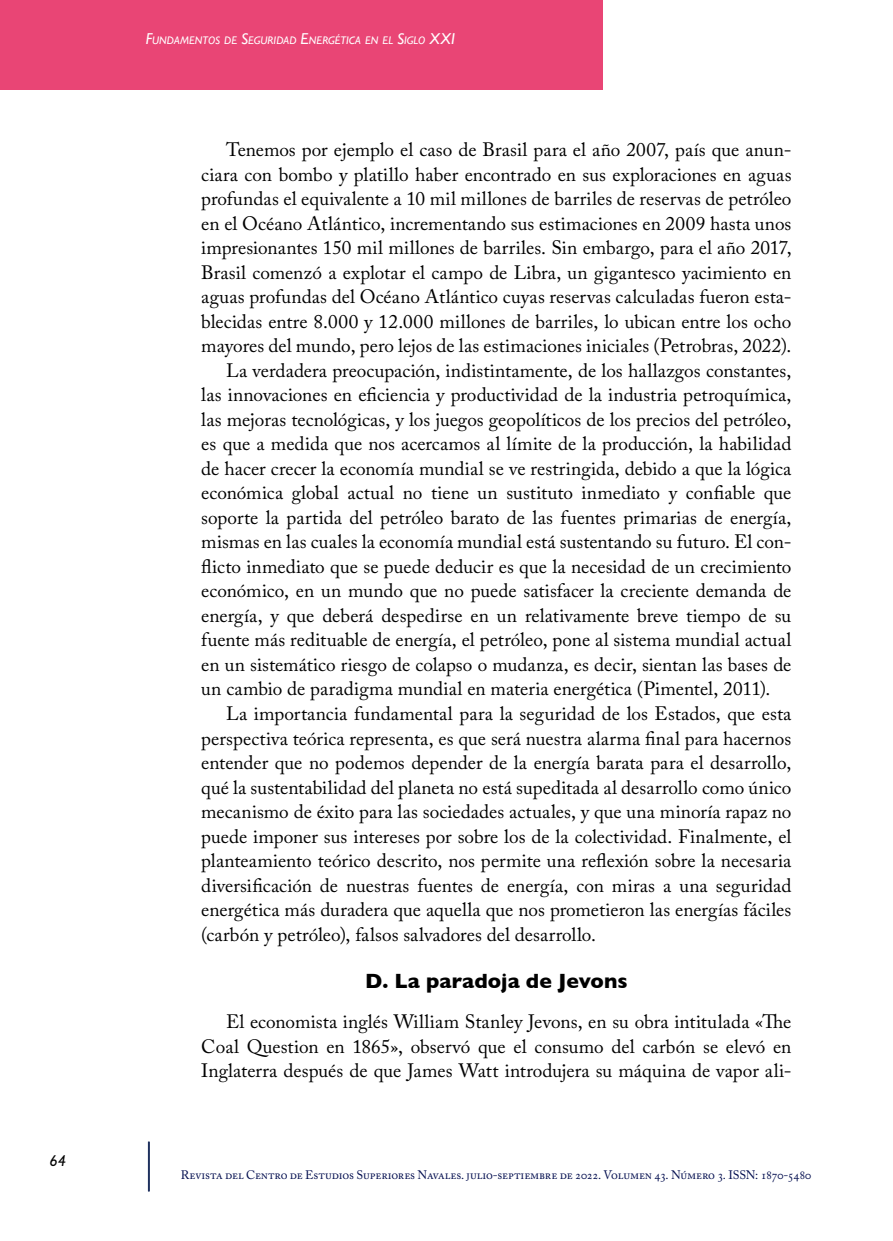
<style>
.page{position:relative;width:893px;height:1241px;background:#fff}
.page>*{position:absolute;margin:0;border:0;box-sizing:border-box;transform-origin:0 0}
.t1{font:700 21px "Gill Sans";letter-spacing:.005em;color:#000}
.t2{font:19.25px/24.5px "Adobe Caslon Pro";color:#000;text-align:justify}
.t3{font:italic 500 15.75px "Gill Sans";color:#000}
.t4{font:12.25px "Adobe Caslon Pro";letter-spacing:-.015em;color:#030e4f}
.t5{font:italic 11.03px "Gill Sans";letter-spacing:.005em;color:#fff}
.s1{font-family:"Aller";font-weight:400;font-style:normal;color:#fff}
.s2{font-size:15.75px}
</style>
<div class="page">
<hr style="left:148px;top:1141px;width:2px;height:50px;background:#1f315e">
<div style="left:0;top:0;width:603px;height:89px;background:#e94575"></div>
<p class="t3" style="left:50px;top:1151px;width:29px">64<span class="s1">64</span></p>
<p class="t5" style="left:146px;top:34px;width:310px"><span class="s2">F</span>UNDAMENTOS DE <span class="s2">S</span>EGURIDAD <span class="s2">E</span>NERGÉTICA EN EL <span class="s2">S</span>IGLO <span class="s2">XXI</span></p>
<p class="t2" style="left:226px;top:137px;width:567px">Tenemos por ejemplo el caso de Brasil para el año 2007, país que anun-</p>
<p class="t2" style="left:201px;top:162px;width:592px">ciara con bombo y platillo haber encontrado en sus exploraciones en aguas</p>
<p class="t2" style="left:201px;top:186px;width:592px">profundas el equivalente a 10 mil millones de barriles de reservas de petróleo</p>
<p class="t2" style="left:201px;top:211px;width:592px">en el Océano Atlántico, incrementando sus estimaciones en 2009 hasta unos</p>
<p class="t2" style="left:201px;top:235px;width:592px">impresionantes 150 mil millones de barriles. Sin embargo, para el año 2017,</p>
<p class="t2" style="left:201px;top:260px;width:592px">Brasil comenzó a explotar el campo de Libra, un gigantesco yacimiento en</p>
<p class="t2" style="left:201px;top:284px;width:592px">aguas profundas del Océano Atlántico cuyas reservas calculadas fueron esta-</p>
<p class="t2" style="left:201px;top:309px;width:592px">blecidas entre 8.000 y 12.000 millones de barriles, lo ubican entre los ocho</p>
<p class="t2" style="left:201px;top:333px;width:592px">mayores del mundo, pero lejos de las estimaciones iniciales (Petrobras, 2022).</p>
<p class="t2" style="left:226px;top:358px;width:567px">La verdadera preocupación, indistintamente, de los hallazgos constantes,</p>
<p class="t2" style="left:201px;top:382px;width:592px">las innovaciones en eficiencia y productividad de la industria petroquímica,</p>
<p class="t2" style="left:201px;top:407px;width:592px">las mejoras tecnológicas, y los juegos geopolíticos de los precios del petróleo,</p>
<p class="t2" style="left:201px;top:431px;width:592px">es que a medida que nos acercamos al límite de la producción, la habilidad</p>
<p class="t2" style="left:201px;top:456px;width:592px">de hacer crecer la economía mundial se ve restringida, debido a que la lógica</p>
<p class="t2" style="left:201px;top:480px;width:592px">económica global actual no tiene un sustituto inmediato y confiable que</p>
<p class="t2" style="left:201px;top:505px;width:592px">soporte la partida del petróleo barato de las fuentes primarias de energía,</p>
<p class="t2" style="left:201px;top:529px;width:592px">mismas en las cuales la economía mundial está sustentando su futuro. El con-</p>
<p class="t2" style="left:201px;top:554px;width:592px">flicto inmediato que se puede deducir es que la necesidad de un crecimiento</p>
<p class="t2" style="left:201px;top:578px;width:592px">económico, en un mundo que no puede satisfacer la creciente demanda de</p>
<p class="t2" style="left:201px;top:603px;width:592px">energía, y que deberá despedirse en un relativamente breve tiempo de su</p>
<p class="t2" style="left:201px;top:627px;width:592px">fuente más redituable de energía, el petróleo, pone al sistema mundial actual</p>
<p class="t2" style="left:201px;top:652px;width:592px">en un sistemático riesgo de colapso o mudanza, es decir, sientan las bases de</p>
<p class="t2" style="left:201px;top:676px;width:571px">un cambio de paradigma mundial en materia energética (Pimentel, 2011).</p>
<p class="t2" style="left:226px;top:701px;width:567px">La importancia fundamental para la seguridad de los Estados, que esta</p>
<p class="t2" style="left:201px;top:725px;width:592px">perspectiva teórica representa, es que será nuestra alarma final para hacernos</p>
<p class="t2" style="left:201px;top:750px;width:592px">entender que no podemos depender de la energía barata para el desarrollo,</p>
<p class="t2" style="left:201px;top:774px;width:592px">qué la sustentabilidad del planeta no está supeditada al desarrollo como único</p>
<p class="t2" style="left:201px;top:799px;width:592px">mecanismo de éxito para las sociedades actuales, y que una minoría rapaz no</p>
<p class="t2" style="left:201px;top:823px;width:592px">puede imponer sus intereses por sobre los de la colectividad. Finalmente, el</p>
<p class="t2" style="left:201px;top:848px;width:592px">planteamiento teórico descrito, nos permite una reflexión sobre la necesaria</p>
<p class="t2" style="left:201px;top:872px;width:592px">diversificación de nuestras fuentes de energía, con miras a una seguridad</p>
<p class="t2" style="left:201px;top:897px;width:592px">energética más duradera que aquella que nos prometieron las energías fáciles</p>
<p class="t2" style="left:201px;top:921px;width:396px">(carbón y petróleo), falsos salvadores del desarrollo.</p>
<p class="t1" style="left:365px;top:963px;width:264px">D. La paradoja de Jevons</p>
<p class="t2" style="left:201px;top:1009px;width:592px;text-indent:25px">El economista inglés William Stanley Jevons, en su obra intitulada «The Coal Question en 1865», observó que el consumo del carbón se elevó en Inglaterra después de que James Watt introdujera su máquina de vapor ali-</p>
<p class="t4" style="left:181px;top:1167px;width:632px">Revista del Centro de Estudios Superiores Navales. julio-septiembre de 2022. Volumen 43. Número 3. ISSN: 1870-5480</p>
</div>
